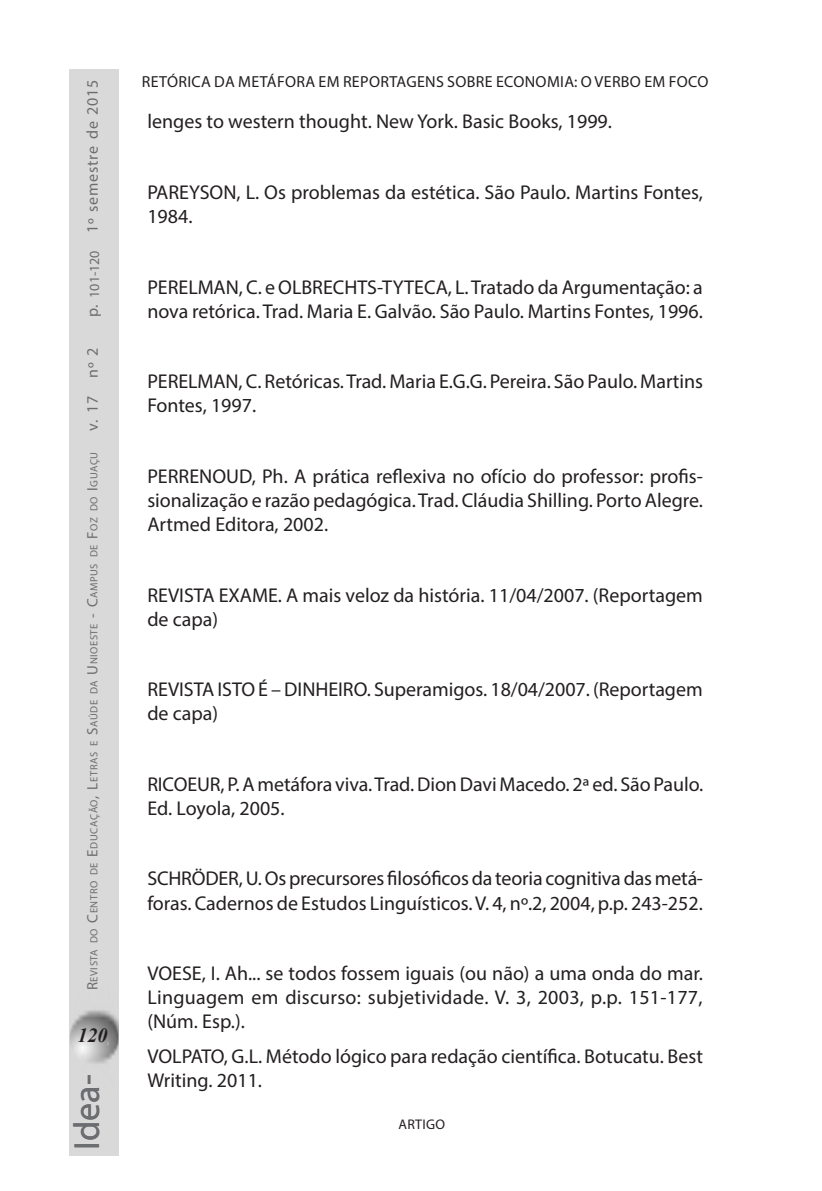
<style>
.page{position:relative;width:822px;height:1191px;background:#fff}
.page>*{position:absolute;margin:0;border:0;box-sizing:border-box;transform-origin:0 0}
.t1{font:36px "Myriad Pro";color:#6c6d70}
.A_REFERENCIAS{font:20px/24px "Myriad Pro";color:#231f20}
.t2{font:italic 700 20px "Times New Roman";color:#231f20}
.A_ATITULO_ARTIGO{font:16px "Myriad Pro";letter-spacing:.02em;color:#231f20}
.t3{font:16px "Myriad Pro";letter-spacing:.05em;color:#6c6d70}
.t4{font:14px "Myriad Pro";color:#6c6d70}
.t5{font:14px "Myriad Pro";letter-spacing:.02em;color:#231f20}
.t6{font:10.4px "Myriad Pro";letter-spacing:.055em;color:#6c6d70}
.s1{font-size:15px}
</style>
<div class="page">
<div style="left:70px;top:70px;width:49px;height:1085px;background:#d9d9d9"></div>
<p class="t3" style="left:83px;top:233px;width:155px;rotate:-90deg">1º semestre de 2015</p>
<p class="t4" style="left:86px;top:298px;width:49px;rotate:-90deg">101-120</p>
<p class="t3" style="left:83px;top:317px;width:14px;rotate:-90deg">p.</p>
<p class="t3" style="left:83px;top:431px;width:85px;rotate:-90deg">v. 17 nº 2</p>
<p class="t6" style="left:88px;top:990px;width:540px;rotate:-90deg"><span class="s1">R</span>evista do <span class="s1">C</span>entro de <span class="s1">E</span>ducação<span class="s1">, L</span>etras e <span class="s1">S</span>aúde da <span class="s1">U</span> nioeste <span class="s1">- C</span>ampus de <span class="s1">F</span>oz do <span class="s1">I</span> guaçu</p>
<p class="t2" style="left:78px;top:1021px;width:31px">120</p>
<h1 class="t1" style="left:65px;top:1149px;width:77px;rotate:-90deg">Idea-</h1>
<p class="A_ATITULO_ARTIGO" style="left:142px;top:72px;width:568px">RETÓRICA DA METÁFORA EM REPORTAGENS SOBRE ECONOMIA: O VERBO EM FOCO</p>
<p class="A_REFERENCIAS" style="left:147px;top:109px;width:466px">lenges to western thought. New York. Basic Books, 1999.</p>
<p class="A_REFERENCIAS" style="left:147px;top:180px;width:557px">PAREYSON, L. Os problemas da estética. São Paulo. Martins Fontes,<br>1984.</p>
<p class="A_REFERENCIAS" style="left:147px;top:275px;width:557px">PERELMAN, C. e OLBRECHTS-TYTECA, L. Tratado da Argumentação: a nova retórica. Trad. Maria E. Galvão. São Paulo. Martins Fontes, 1996.</p>
<p class="A_REFERENCIAS" style="left:147px;top:369px;width:557px">PERELMAN, C. Retóricas. Trad. Maria E.G.G. Pereira. São Paulo. Martins<br>Fontes, 1997.</p>
<p class="A_REFERENCIAS" style="left:147px;top:464px;width:557px;text-align:justify">PERRENOUD, Ph. A prática reflexiva no ofício do professor: profis&shy;sionalização e razão pedagógica. Trad. Cláudia Shilling. Porto Alegre.<br>Artmed Editora, 2002.</p>
<p class="A_REFERENCIAS" style="left:147px;top:582px;width:557px">REVISTA EXAME. A mais veloz da história. 11/04/2007. (Reportagem de capa)</p>
<p class="A_REFERENCIAS" style="left:147px;top:677px;width:557px">REVISTA ISTO É – DINHEIRO. Superamigos. 18/04/2007. (Reportagem de capa)</p>
<p class="A_REFERENCIAS" style="left:147px;top:772px;width:557px">RICOEUR, P. A metáfora viva. Trad. Dion Davi Macedo. 2ª ed. São Paulo.<br>Ed. Loyola, 2005.</p>
<p class="A_REFERENCIAS" style="left:147px;top:866px;width:557px">SCHRÖDER, U. Os precursores filosóficos da teoria cognitiva das metá&shy;foras. Cadernos de Estudos Linguísticos. V. 4, nº.2, 2004, p.p. 243-252.</p>
<p class="A_REFERENCIAS" style="left:147px;top:961px;width:557px;text-align:justify">VOESE, I. Ah... se todos fossem iguais (ou não) a uma onda do mar.<br>Linguagem em discurso: subjetividade. V. 3, 2003, p.p. 151-177, (Núm. Esp.).</p>
<p class="A_REFERENCIAS" style="left:147px;top:1044px;width:557px">VOLPATO, G.L. Método lógico para redação científica. Botucatu. Best<br>Writing. 2011.</p>
<p class="t5" style="left:398px;top:1115px;width:48px">ARTIGO</p>
</div>
